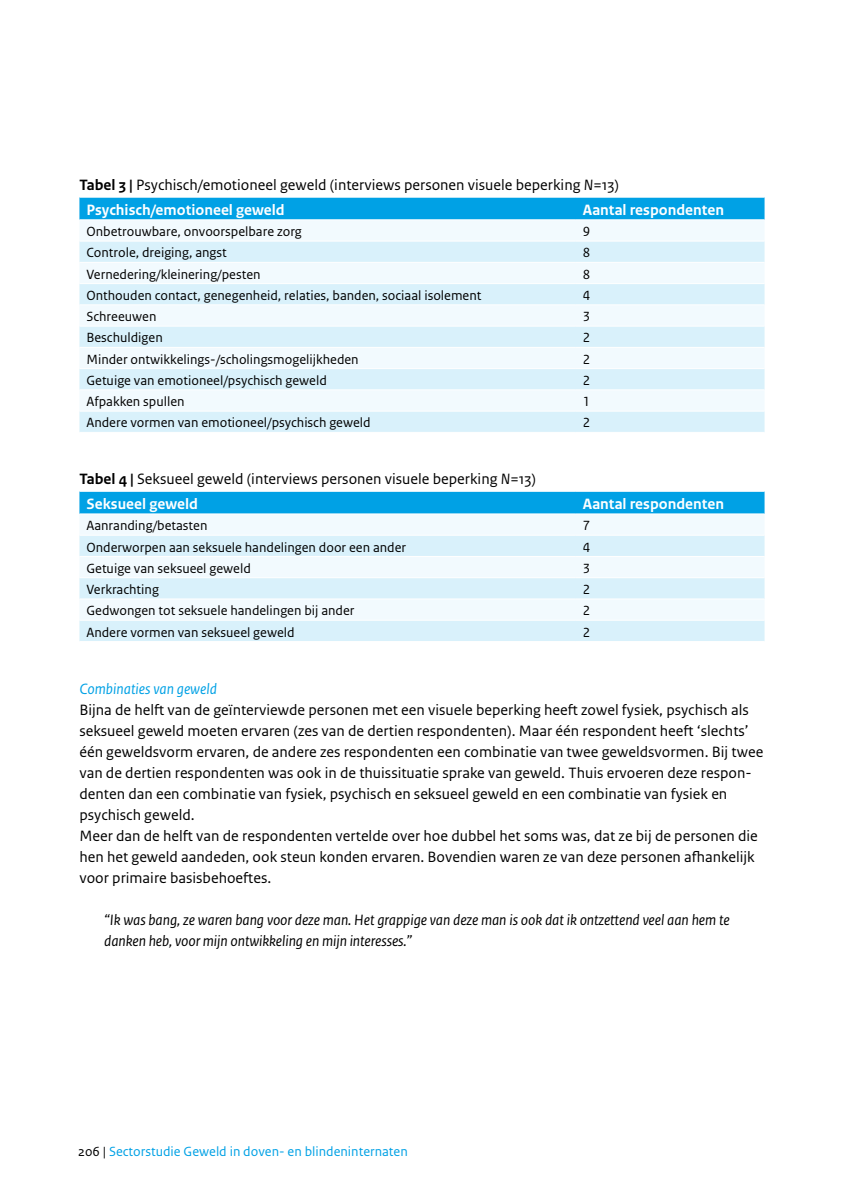
<style>
.page{position:relative;width:844px;height:1191px;background:#fff}
.page>*{position:absolute;margin:0;border:0;box-sizing:border-box;transform-origin:0 0}
._10_RO_Broodtekst_Sa{font:15.75px/21px "Rijksoverheid Sans Text";color:#000}
.Citaten{font:italic 15.75px/21px "Rijksoverheid Sans Text";letter-spacing:-.005em;color:#000}
._30_RO_Tabel_Kop{font:700 15.75px "Rijksoverheid Sans Text";color:#fff}
.Subalinea_H5{font:italic 15.75px "Rijksoverheid Sans Text";color:#00a1e5}
._32_RO_Tabel_Broodte{font:14px "Rijksoverheid Sans Text";color:#000}
.t1{font:14px "Rijksoverheid Sans Text";color:#00a1e5}
.s1{font-weight:700}
.s2{font-style:italic}
.s3{color:#000}
</style>
<div class="page">
<div style="left:79px;top:198px;width:685px;height:21px;background:#00a1e5"></div>
<div style="left:80px;top:221px;width:684px;height:19px;background:#f2fafe"></div>
<svg style="left:79px;top:242px;width:685px;height:190px;fill:#d9f1fb"></svg>
<hr style="left:79px;top:262px;width:496px;height:1px;background:#fff">
<hr style="left:575px;top:262px;width:189px;height:1px;background:#fff">
<hr style="left:79px;top:283px;width:496px;height:1px;background:#fff">
<hr style="left:575px;top:283px;width:189px;height:1px;background:#fff">
<hr style="left:79px;top:304px;width:496px;height:1px;background:#fff">
<hr style="left:575px;top:304px;width:189px;height:1px;background:#fff">
<hr style="left:79px;top:326px;width:496px;height:1px;background:#fff">
<hr style="left:575px;top:326px;width:189px;height:1px;background:#fff">
<hr style="left:79px;top:347px;width:496px;height:1px;background:#fff">
<hr style="left:575px;top:347px;width:189px;height:1px;background:#fff">
<hr style="left:79px;top:368px;width:496px;height:1px;background:#fff">
<hr style="left:575px;top:368px;width:189px;height:1px;background:#fff">
<hr style="left:79px;top:389px;width:496px;height:1px;background:#fff">
<hr style="left:575px;top:389px;width:189px;height:1px;background:#fff">
<hr style="left:79px;top:411px;width:496px;height:1px;background:#fff">
<hr style="left:575px;top:411px;width:189px;height:1px;background:#fff">
<div style="left:79px;top:492px;width:685px;height:21px;background:#00a1e5"></div>
<div style="left:80px;top:515px;width:684px;height:19px;background:#f2fafe"></div>
<svg style="left:79px;top:536px;width:685px;height:105px;fill:#d9f1fb"></svg>
<hr style="left:79px;top:556px;width:496px;height:1px;background:#fff">
<hr style="left:575px;top:556px;width:189px;height:1px;background:#fff">
<hr style="left:79px;top:577px;width:496px;height:1px;background:#fff">
<hr style="left:575px;top:577px;width:189px;height:1px;background:#fff">
<hr style="left:79px;top:598px;width:496px;height:1px;background:#fff">
<hr style="left:575px;top:598px;width:189px;height:1px;background:#fff">
<hr style="left:79px;top:620px;width:496px;height:1px;background:#fff">
<hr style="left:575px;top:620px;width:189px;height:1px;background:#fff">
<p class="_10_RO_Broodtekst_Sa" style="left:79px;top:174px;width:541px"><span class="s1">Tabel 3 |</span> Psychisch/emotioneel geweld (interviews personen visuele beperking <span class="s2">N</span>=13)</p>
<p class="_30_RO_Tabel_Kop" style="left:86px;top:201px;width:200px">Psychisch/emotioneel geweld</p>
<p class="_30_RO_Tabel_Kop" style="left:582px;top:201px;width:143px">Aantal respondenten</p>
<p class="_32_RO_Tabel_Broodte" style="left:86px;top:223px;width:217px">Onbetrouwbare, onvoorspelbare zorg</p>
<p class="_32_RO_Tabel_Broodte" style="left:582px;top:223px;width:9px">9</p>
<p class="_32_RO_Tabel_Broodte" style="left:86px;top:245px;width:142px">Controle, dreiging, angst</p>
<p class="_32_RO_Tabel_Broodte" style="left:582px;top:245px;width:9px">8</p>
<p class="_32_RO_Tabel_Broodte" style="left:86px;top:266px;width:176px">Vernedering/kleinering/pesten</p>
<p class="_32_RO_Tabel_Broodte" style="left:582px;top:266px;width:9px">8</p>
<p class="_32_RO_Tabel_Broodte" style="left:86px;top:287px;width:396px">Onthouden contact, genegenheid, relaties, banden, sociaal isolement</p>
<p class="_32_RO_Tabel_Broodte" style="left:582px;top:287px;width:9px">4</p>
<p class="_32_RO_Tabel_Broodte" style="left:86px;top:308px;width:71px">Schreeuwen</p>
<p class="_32_RO_Tabel_Broodte" style="left:582px;top:308px;width:9px">3</p>
<p class="_32_RO_Tabel_Broodte" style="left:86px;top:330px;width:78px">Beschuldigen</p>
<p class="_32_RO_Tabel_Broodte" style="left:582px;top:330px;width:9px">2</p>
<p class="_32_RO_Tabel_Broodte" style="left:86px;top:351px;width:274px">Minder ontwikkelings-/scholingsmogelijkheden</p>
<p class="_32_RO_Tabel_Broodte" style="left:582px;top:351px;width:9px">2</p>
<p class="_32_RO_Tabel_Broodte" style="left:86px;top:372px;width:242px">Getuige van emotioneel/psychisch geweld</p>
<p class="_32_RO_Tabel_Broodte" style="left:582px;top:372px;width:9px">2</p>
<p class="_32_RO_Tabel_Broodte" style="left:86px;top:393px;width:100px">Afpakken spullen</p>
<p class="_32_RO_Tabel_Broodte" style="left:582px;top:393px;width:9px">1</p>
<p class="_32_RO_Tabel_Broodte" style="left:86px;top:415px;width:286px">Andere vormen van emotioneel/psychisch geweld</p>
<p class="_32_RO_Tabel_Broodte" style="left:582px;top:415px;width:9px">2</p>
<p class="_10_RO_Broodtekst_Sa" style="left:79px;top:468px;width:458px"><span class="s1">Tabel 4 |</span> Seksueel geweld (interviews personen visuele beperking <span class="s2">N</span>=13)</p>
<p class="_30_RO_Tabel_Kop" style="left:86px;top:495px;width:113px">Seksueel geweld</p>
<p class="_30_RO_Tabel_Kop" style="left:582px;top:495px;width:143px">Aantal respondenten</p>
<p class="_32_RO_Tabel_Broodte" style="left:86px;top:517px;width:122px">Aanranding/betasten</p>
<p class="_32_RO_Tabel_Broodte" style="left:582px;top:517px;width:9px">7</p>
<p class="_32_RO_Tabel_Broodte" style="left:86px;top:539px;width:321px">Onderworpen aan seksuele handelingen door een ander</p>
<p class="_32_RO_Tabel_Broodte" style="left:582px;top:539px;width:9px">4</p>
<p class="_32_RO_Tabel_Broodte" style="left:86px;top:560px;width:166px">Getuige van seksueel geweld</p>
<p class="_32_RO_Tabel_Broodte" style="left:582px;top:560px;width:9px">3</p>
<p class="_32_RO_Tabel_Broodte" style="left:86px;top:581px;width:74px">Verkrachting</p>
<p class="_32_RO_Tabel_Broodte" style="left:582px;top:581px;width:9px">2</p>
<p class="_32_RO_Tabel_Broodte" style="left:86px;top:602px;width:269px">Gedwongen tot seksuele handelingen bij ander</p>
<p class="_32_RO_Tabel_Broodte" style="left:582px;top:602px;width:9px">2</p>
<p class="_32_RO_Tabel_Broodte" style="left:86px;top:624px;width:210px">Andere vormen van seksueel geweld</p>
<p class="_32_RO_Tabel_Broodte" style="left:582px;top:624px;width:9px">2</p>
<h5 class="Subalinea_H5" style="left:79px;top:680px;width:139px">Combinaties van geweld</h5>
<p class="_10_RO_Broodtekst_Sa" style="left:79px;top:699px;width:685px">Bijna de helft van de geïnterviewde personen met een visuele beperking heeft zowel fysiek, psychisch als seksueel geweld moeten ervaren (zes van de dertien respondenten). Maar één respondent heeft ‘slechts’ één geweldsvorm ervaren, de andere zes respondenten een combinatie van twee geweldsvormen. Bij twee van de dertien respondenten was ook in de thuissituatie sprake van geweld. Thuis ervoeren deze respon&shy;denten dan een combinatie van fysiek, psychisch en seksueel geweld en een combinatie van fysiek en psychisch geweld.</p>
<p class="_10_RO_Broodtekst_Sa" style="left:79px;top:825px;width:679px">Meer dan de helft van de respondenten vertelde over hoe dubbel het soms was, dat ze bij de personen die hen het geweld aandeden, ook steun konden ervaren. Bovendien waren ze van deze personen afhankelijk voor primaire basisbehoeftes.</p>
<p class="Citaten" style="left:104px;top:909px;width:626px">“Ik was bang, ze waren bang voor deze man. Het grappige van deze man is ook dat ik ontzettend veel aan hem te danken heb, voor mijn ontwikkeling en mijn interesses.”</p>
<p class="t1" style="left:78px;top:1143px;width:331px"><span class="s3">206 |</span> Sectorstudie Geweld in doven- en blindeninternaten</p>
</div>
